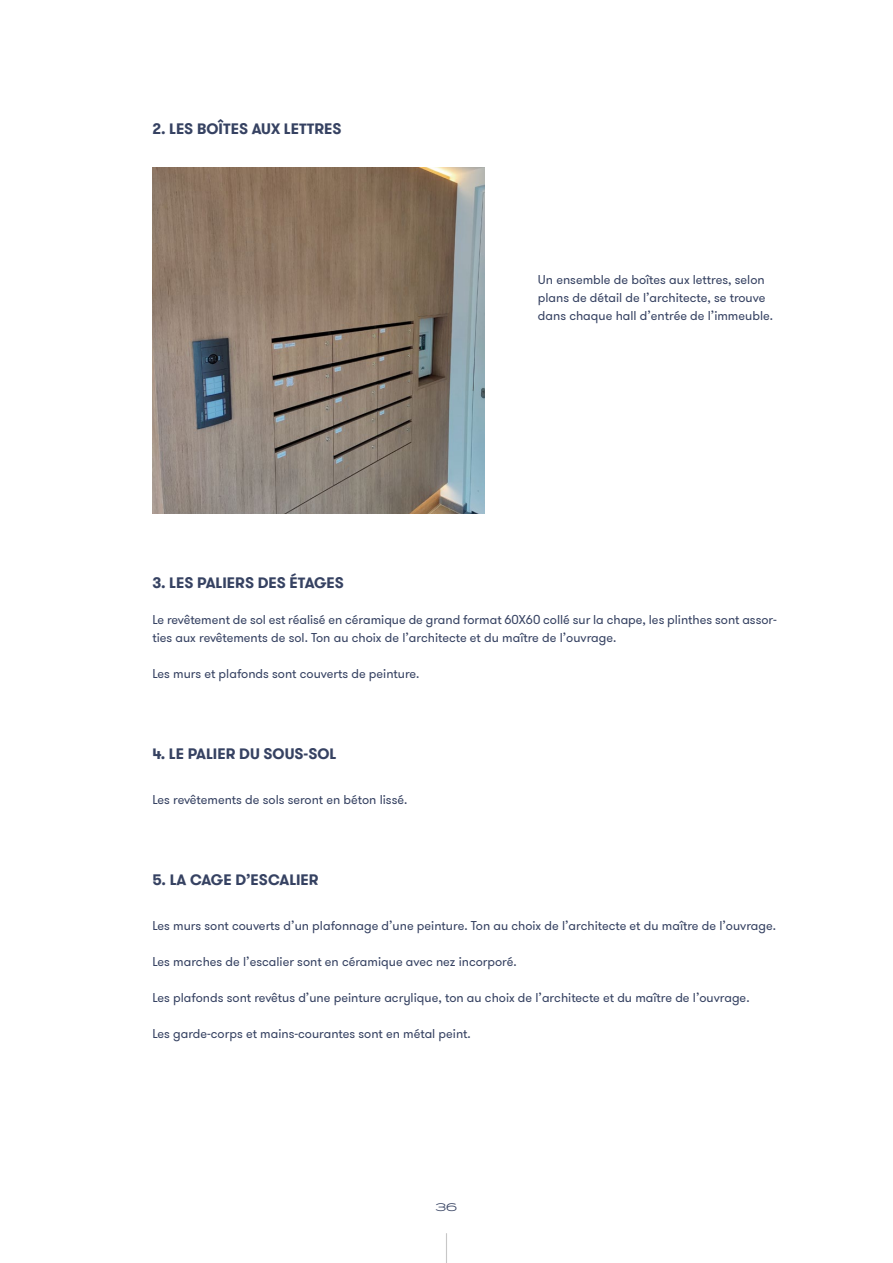
<style>
.page{position:relative;width:893px;height:1263px;background:#fff}
.page>*{position:absolute;margin:0;border:0;box-sizing:border-box;transform-origin:0 0}
.t1{font:700 15px "GT Walsheim";color:#364262}
.t2{font:12.75px/18px "GT Walsheim";color:#364262}
.t3{font:300 10.5px "Pano";color:#364262}
</style>
<div class="page">
<hr style="left:446px;top:1233px;width:1px;height:30px;background:#c7c7c7">
<img style="left:152px;top:167px;width:333px;height:346px">
<p class="t1" style="left:152px;top:119px;width:191px">2. LES BOÎTES AUX LETTRES</p>
<p class="t2" style="left:538px;top:271px;width:237px">Un ensemble de boîtes aux lettres, selon plans de détail de l’architecte, se trouve dans chaque hall d’entrée de l’immeuble.</p>
<p class="t1" style="left:152px;top:573px;width:193px">3. LES PALIERS DES ÉTAGES</p>
<p class="t2" style="left:152px;top:611px;width:626px">Le revêtement de sol est réalisé en céramique de grand format 60X60 collé sur la chape, les plinthes sont assor&shy;ties aux revêtements de sol. Ton au choix de l’architecte et du maître de l’ouvrage.</p>
<p class="t2" style="left:152px;top:665px;width:269px">Les murs et plafonds sont couverts de peinture.</p>
<p class="t1" style="left:152px;top:744px;width:185px">4. LE PALIER DU SOUS-SOL</p>
<p class="t2" style="left:152px;top:791px;width:257px">Les revêtements de sols seront en béton lissé.</p>
<p class="t1" style="left:152px;top:870px;width:168px">5. LA CAGE D’ESCALIER</p>
<p class="t2" style="left:152px;top:917px;width:625px">Les murs sont couverts d’un plafonnage d’une peinture. Ton au choix de l’architecte et du maître de l’ouvrage.</p>
<p class="t2" style="left:152px;top:953px;width:366px">Les marches de l’escalier sont en céramique avec nez incorporé.</p>
<p class="t2" style="left:152px;top:989px;width:599px">Les plafonds sont revêtus d’une peinture acrylique, ton au choix de l’architecte et du maître de l’ouvrage.</p>
<p class="t2" style="left:152px;top:1025px;width:320px">Les garde-corps et mains-courantes sont en métal peint.</p>
<p class="t3" style="left:436px;top:1200px;width:23px">36</p>
</div>
